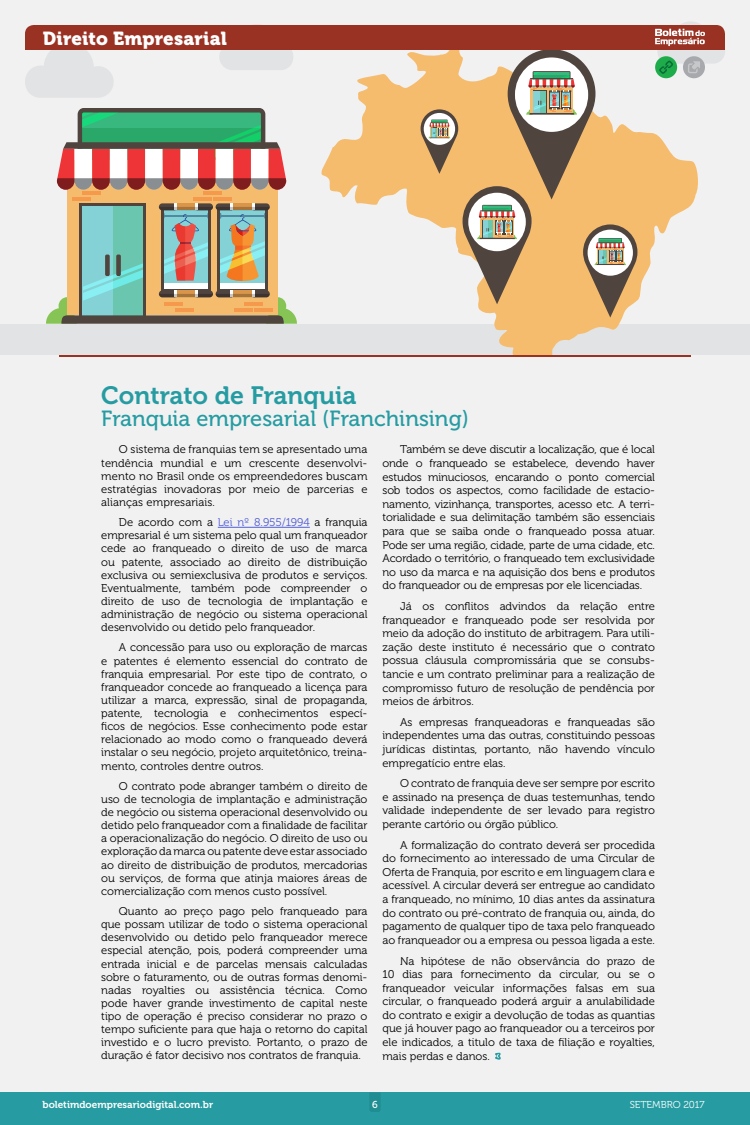
<style>
.page{position:relative;width:750px;height:1125px;background:#f1f1f2}
.page>*{position:absolute;margin:0;border:0;box-sizing:border-box;transform-origin:0 0}
.t1{font:25px "Museo 700";color:#269ca2}
.t2{font:21.88px "Museo 500";color:#269ca2}
.t3{font:18.75px "Museo 900";letter-spacing:.01em;color:#fff}
.t4{font:11.25px/13.1px "Museo 300";color:#000;text-align:justify}
.t5{font:10px "Museo 700";color:#fff}
.t6{font:10px "Museo 300";color:#fff}
.t7{font:10px "Museo 500";color:#fff}
.s1{color:#4f5cd6}
</style>
<div class="page">
<div style="left:0;top:1092px;width:750px;height:33px;background:#269ca2"></div>
<svg style="left:370px;top:1093px;width:10px;height:19px"></svg>
<hr style="left:218px;top:527px;width:92px;height:1px;background:#4f5cd6">
<div style="left:0;top:324px;width:750px;height:31px;background:#e2e3e4"></div>
<svg style="left:494px;top:324px;width:125px;height:31px;fill:#f5bc6d"></svg>
<svg style="left:59px;top:355px;width:632px;height:1px"></svg>
<svg style="left:25px;top:22px;width:700px;height:302px"></svg>
<svg style="left:495px;top:1053px;width:6px;height:7px"></svg>
<h3 class="t3" style="left:43px;top:27px;width:186px">Direito Empresarial</h3>
<h1 class="t1" style="left:101px;top:381px;width:257px">Contrato de Franquia</h1>
<h2 class="t2" style="left:101px;top:407px;width:369px">Franquia empresarial (Franchinsing)</h2>
<p class="t4" style="left:101px;top:443px;width:268px;text-indent:18px">O sistema de franquias tem se apresentado uma tendência mundial e um crescente desenvolvi&shy;mento no Brasil onde os empreendedores buscam estratégias inovadoras por meio de parcerias e alianças empresariais.</p>
<p class="t4" style="left:101px;top:516px;width:268px;text-indent:18px">De acordo com a <span class="s1">Lei nº 8.955/1994</span> a franquia empresarial é um sistema pelo qual um franqueador cede ao franqueado o direito de uso de marca ou patente, associado ao direito de distribuição exclusiva ou semiexclusiva de produtos e serviços.<br>Eventualmente, também pode compreender o direito de uso de tecnologia de implantação e administração de negócio ou sistema operacional desenvolvido ou detido pelo franqueador.</p>
<p class="t4" style="left:101px;top:641px;width:268px;text-indent:18px">A concessão para uso ou exploração de marcas e patentes é elemento essencial do contrato de franquia empresarial. Por este tipo de contrato, o franqueador concede ao franqueado a licença para utilizar a marca, expressão, sinal de propaganda, patente, tecnologia e conhecimentos especí&shy;ficos de negócios. Esse conhecimento pode estar relacionado ao modo como o franqueado deverá instalar o seu negócio, projeto arquitetônico, treina&shy;mento, controles dentre outros.</p>
<p class="t4" style="left:101px;top:780px;width:268px;text-indent:18px">O contrato pode abranger também o direito de uso de tecnologia de implantação e administração de negócio ou sistema operacional desenvolvido ou detido pelo franqueador com a finalidade de facilitar a operacionalização do negócio. O direito de uso ou exploração da marca ou patente deve estar associado ao direito de distribuição de produtos, mercadorias ou serviços, de forma que atinja maiores áreas de comercialização com menos custo possível.</p>
<p class="t4" style="left:101px;top:905px;width:268px;text-indent:18px">Quanto ao preço pago pelo franqueado para que possam utilizar de todo o sistema operacional desenvolvido ou detido pelo franqueador merece especial atenção, pois, poderá compreender uma entrada inicial e de parcelas mensais calculadas sobre o faturamento, ou de outras formas denomi&shy;nadas royalties ou assistência técnica. Como pode haver grande investimento de capital neste tipo de operação é preciso considerar no prazo o tempo suficiente para que haja o retorno do capital investido e o lucro previsto. Portanto, o prazo de duração é fator decisivo nos contratos de franquia.</p>
<p class="t4" style="left:382px;top:443px;width:274px;line-height:13.6px;text-indent:18px">Também se deve discutir a localização, que é local onde o franqueado se estabelece, devendo haver estudos minuciosos, encarando o ponto comercial sob todos os aspectos, como facilidade de estacio&shy;namento, vizinhança, transportes, acesso etc. A terri&shy;torialidade e sua delimitação também são essenciais para que se saiba onde o franqueado possa atuar.<br>Pode ser uma região, cidade, parte de uma cidade, etc.<br>Acordado o território, o franqueado tem exclusividade no uso da marca e na aquisição dos bens e produtos do franqueador ou de empresas por ele licenciadas.</p>
<p class="t4" style="left:382px;top:600px;width:274px;line-height:13.6px;text-indent:18px">Já os conflitos advindos da relação entre franqueador e franqueado pode ser resolvida por meio da adoção do instituto de arbitragem. Para utili&shy;zação deste instituto é necessário que o contrato possua cláusula compromissária que se consubs&shy;tancie e um contrato preliminar para a realização de compromisso futuro de resolução de pendência por meios de árbitros.</p>
<p class="t4" style="left:382px;top:715px;width:274px;line-height:13.6px;text-indent:18px">As empresas franqueadoras e franqueadas são independentes uma das outras, constituindo pessoas jurídicas distintas, portanto, não havendo vínculo empregatício entre elas.</p>
<p class="t4" style="left:382px;top:777px;width:274px;line-height:13.6px;text-indent:18px">O contrato de franquia deve ser sempre por escrito e assinado na presença de duas testemunhas, tendo validade independente de ser levado para registro perante cartório ou órgão público.</p>
<p class="t4" style="left:382px;top:838px;width:274px;line-height:13.6px;text-indent:18px">A formalização do contrato deverá ser procedida do fornecimento ao interessado de uma Circular de Oferta de Franquia, por escrito e em linguagem clara e acessível. A circular deverá ser entregue ao candidato a franqueado, no mínimo, 10 dias antes da assinatura do contrato ou pré-contrato de franquia ou, ainda, do pagamento de qualquer tipo de taxa pelo franqueado ao franqueador ou a empresa ou pessoa ligada a este.</p>
<p class="t4" style="left:382px;top:954px;width:274px;line-height:13.6px;text-indent:18px">Na hipótese de não observância do prazo de 10 dias para fornecimento da circular, ou se o franqueador veicular informações falsas em sua circular, o franqueado poderá arguir a anulabilidade do contrato e exigir a devolução de todas as quantias que já houver pago ao franqueador ou a terceiros por ele indicados, a titulo de taxa de filiação e royalties, mais perdas e danos.</p>
<p class="t5" style="left:42px;top:1099px;width:172px">boletimdoempresariodigital.com.br</p>
<p class="t7" style="left:372px;top:1100px;width:7px">6</p>
<p class="t6" style="left:630px;top:1100px;width:76px">SETEMBRO 2017</p>
</div>
